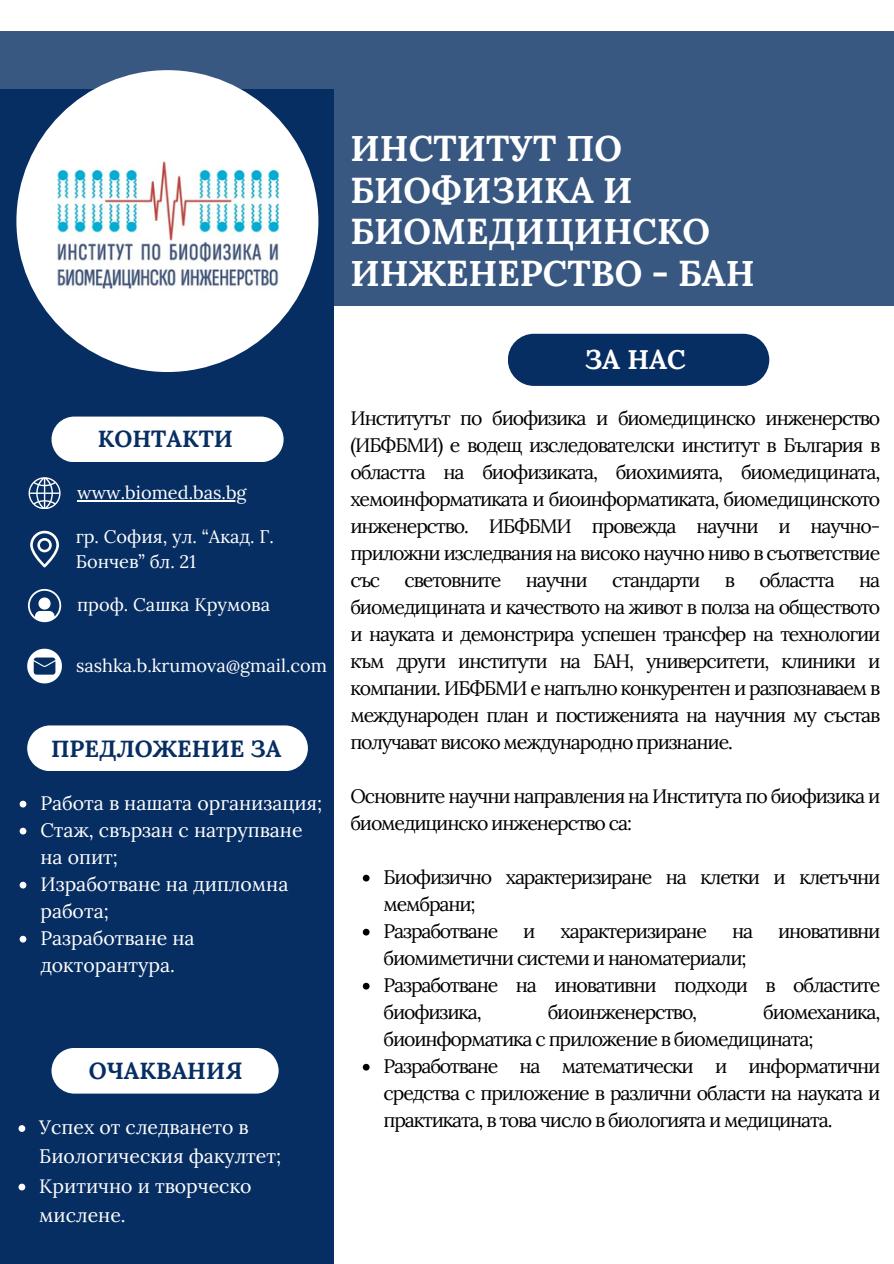
<style>
.page{position:relative;width:894px;height:1264px;background:#fff}
.page>*{position:absolute;margin:0;border:0;box-sizing:border-box;transform-origin:0 0}
.t1{font:700 35.85px/41.7px "Lora";color:#fff}
.t2{font:700 27px "Lora";color:#fff}
.t3{font:700 23.4px "Lora";color:#072e62}
.t4{font:19.5px/27px "Lora";letter-spacing:-.06em;color:#000}
.t5{font:19.5px/27px "Lora";color:#fff}
.t6{font:18.15px/25.3px "Lora";color:#fff}
</style>
<div class="page">
<div style="left:0;top:31px;width:893px;height:274px;background:#385781"></div>
<div style="left:0;top:89px;width:333px;height:1174px;background:#072e62"></div>
<svg style="left:16px;top:70px;width:302px;height:302px;fill:#fefefe"></svg>
<div style="left:507px;top:334px;width:262px;height:52px;background:#072e62;border-radius:26px"></div>
<svg style="left:19px;top:1125px;width:6px;height:6px"></svg>
<svg style="left:19px;top:1183px;width:6px;height:7px"></svg>
<div style="left:51px;top:1048px;width:227px;height:45px;background:#fff"></div>
<div style="left:27px;top:725px;width:281px;height:46px;background:#fff"></div>
<div style="left:51px;top:416px;width:232px;height:46px;background:#fff"></div>
<svg style="left:20px;top:800px;width:6px;height:7px"></svg>
<svg style="left:20px;top:827px;width:6px;height:7px"></svg>
<svg style="left:20px;top:881px;width:6px;height:7px"></svg>
<svg style="left:20px;top:935px;width:6px;height:7px"></svg>
<hr style="left:77px;top:500px;width:169px;height:1px;background:#fff">
<svg style="left:363px;top:874px;width:6px;height:7px"></svg>
<svg style="left:363px;top:928px;width:6px;height:7px"></svg>
<svg style="left:363px;top:982px;width:6px;height:7px"></svg>
<svg style="left:363px;top:1063px;width:6px;height:7px"></svg>
<svg style="left:30px;top:531px;width:29px;height:36px"></svg>
<svg style="left:29px;top:477px;width:31px;height:31px"></svg>
<svg style="left:28px;top:589px;width:33px;height:33px"></svg>
<svg style="left:27px;top:648px;width:35px;height:35px"></svg>
<p class="t1" style="left:350px;top:127px;width:406px">ИНСТИТУТ ПО<br>БИОФИЗИКА И<br>БИОМЕДИЦИНСКО<br>ИНЖЕНЕРСТВО - БАН</p>
<p class="t3" style="left:98px;top:423px;width:137px">КОНТАКТИ</p>
<p class="t6" style="left:77px;top:479px;width:171px">www.biomed.bas.bg</p>
<p class="t6" style="left:76px;top:524px;width:199px">гр. София, ул. “Акад. Г.<br>Бончев” бл. 21</p>
<h3 class="t6" style="left:77px;top:592px;width:194px">проф. Сашка Крумова</h3>
<p class="t6" style="left:76px;top:652px;width:252px">sashka.b.krumova@gmail.com</p>
<p class="t3" style="left:51px;top:733px;width:232px">ПРЕДЛОЖЕНИЕ ЗА</p>
<p class="t5" style="left:40px;top:789px;width:283px">Работа в нашата организация;</p>
<p class="t5" style="left:40px;top:816px;width:263px">Стаж, свързан с натрупване на опит;</p>
<h3 class="t5" style="left:40px;top:870px;width:249px">Изработване на дипломна работа;</h3>
<p class="t5" style="left:40px;top:924px;width:156px">Разработване на докторантура.</p>
<p class="t3" style="left:89px;top:1055px;width:155px">ОЧАКВАНИЯ</p>
<p class="t5" style="left:39px;top:1112px;width:243px;line-height:29.2px">Успех от следването в<br>Биологическия факултет;</p>
<h3 class="t5" style="left:39px;top:1170px;width:214px;line-height:29.2px">Критично и творческо мислене.</h3>
<p class="t2" style="left:584px;top:342px;width:103px">ЗА НАС</p>
<h2 class="t4" style="left:350px;top:404px;width:531px;text-align:justify">Институтът по биофизика и биомедицинско инженерство (ИБФБМИ) е водещ изследователски институт в България в областта на биофизиката, биохимията, биомедицинaта, хемоинформатиката и биоинформатиката, биомедицинското инженерство. ИБФБМИ провежда научни и научно&shy;приложни изследвания на високо научно ниво в съответствие със световните научни стандарти в областта на биомедицината и качеството на живот в полза на обществото и науката и демонстрира успешен трансфер на технологии към други институти на БАН, университети, клиники и компании. ИБФБМИ е напълно конкурентен и разпознаваем в международен план и постиженията на научния му състав получават високо международно признание.</h2>
<p class="t4" style="left:350px;top:782px;width:531px">Основните научни направления на Института по биофизика и биомедицинско инженерство са:</p>
<p class="t4" style="left:383px;top:863px;width:498px">Биофизично характеризиране на клетки и клетъчни мембрани;</p>
<p class="t4" style="left:383px;top:917px;width:116px">Разработване</p>
<p class="t4" style="left:523px;top:917px;width:14px">и</p>
<p class="t4" style="left:560px;top:917px;width:148px">характеризиране</p>
<p class="t4" style="left:731px;top:917px;width:23px">на</p>
<p class="t4" style="left:777px;top:917px;width:104px">иновативни</p>
<p class="t4" style="left:383px;top:944px;width:364px">биомиметични системи и наноматериали;</p>
<p class="t4" style="left:383px;top:971px;width:498px">Разработване на иновативни подходи в областите биофизика,</p>
<p class="t4" style="left:383px;top:998px;width:498px;text-indent:379px">биомеханика, биоинформатика с приложение в биомедицината;</p>
<p class="t4" style="left:383px;top:1052px;width:498px;text-align:justify">Разработване на математически и информатични средства с приложение в различни области на науката и практиката, в това число в биологията и медицината.</p>
<p class="t4" style="left:547px;top:998px;width:151px">биоинженерство,</p>
</div>
